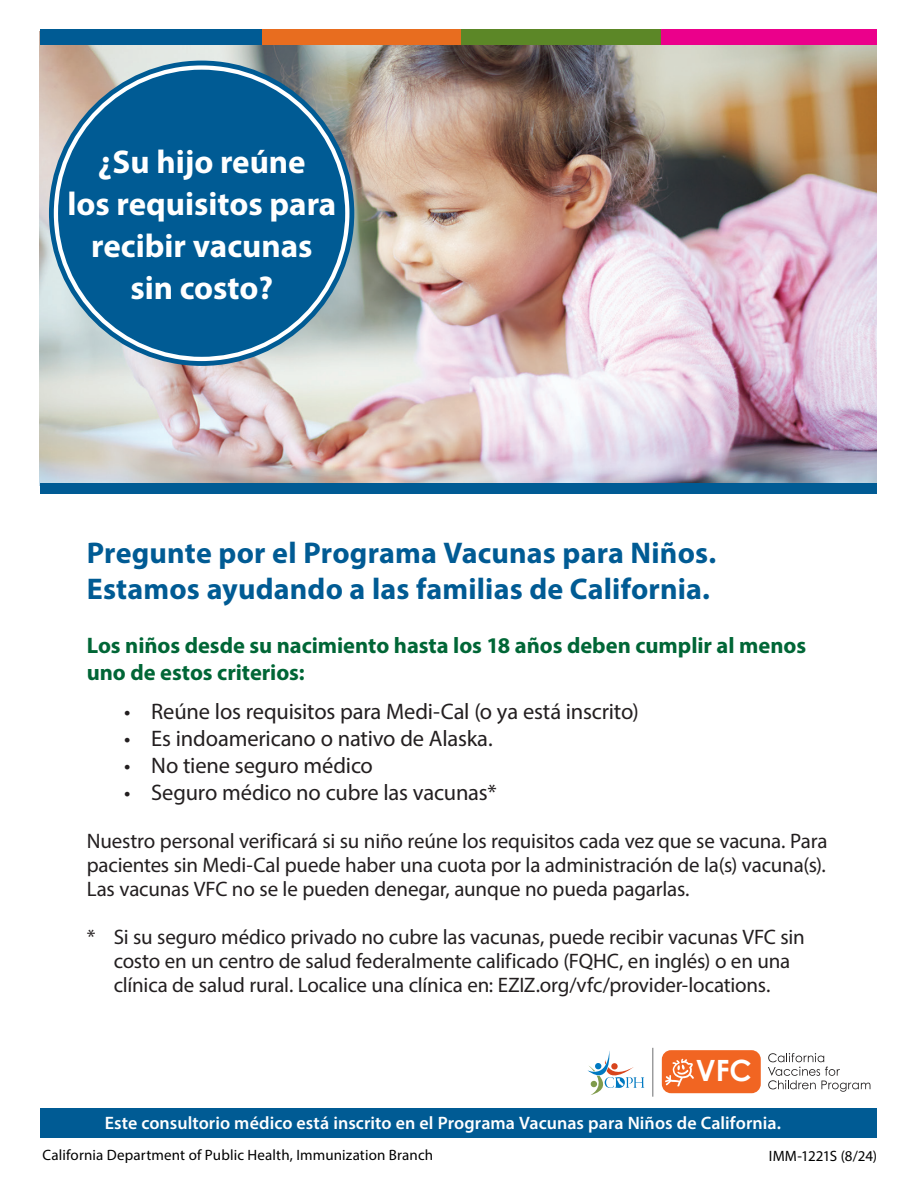
<style>
.page{position:relative;width:918px;height:1188px;background:#fff}
.page>*{position:absolute;margin:0;border:0;box-sizing:border-box;transform-origin:0 0}
.t1{font:700 33px/42px "Myriad Pro";color:#fff;text-align:center}
.t2{font:700 30px/36px "Myriad Pro";letter-spacing:.005em;color:#005b94}
.t3{font:700 29.25px "Century Gothic";color:#fff}
.t4{font:22.5px "Myriad Pro";letter-spacing:-.01em;color:#231f20}
.t5{font:700 22.5px/27px "Myriad Pro";letter-spacing:-.005em;color:#006636}
.t6{font:21px/24px "Myriad Pro";letter-spacing:-.01em;color:#231f20;text-align:justify}
.t7{font:600 18px "Myriad Pro";letter-spacing:.005em;color:#fff}
.t8{font:15px "Myriad Pro";letter-spacing:.01em;color:#000}
.t9{font:15px "Myriad Pro";letter-spacing:-.02em;color:#000}
</style>
<div class="page">
<img style="left:40px;top:45px;width:837px;height:438px">
<div style="left:40px;top:30px;width:222px;height:15px;background:#005b94"></div>
<div style="left:262px;top:30px;width:200px;height:15px;background:#e86d1f"></div>
<div style="left:462px;top:30px;width:199px;height:15px;background:#5c8727"></div>
<div style="left:661px;top:30px;width:216px;height:15px;background:#eb008b"></div>
<div style="left:40px;top:483px;width:837px;height:11px;background:#005b94"></div>
<svg style="left:51px;top:63px;width:301px;height:301px"></svg>
<div style="left:58px;top:70px;width:287px;height:287px;background:#005b94;border-radius:50%"></div>
<div style="left:41px;top:1109px;width:836px;height:29px;background:#005b94"></div>
<svg style="left:587px;top:1051px;width:57px;height:44px"></svg>
<hr style="left:652px;top:1048px;width:1px;height:49px;background:#6d6e70">
<div style="left:662px;top:1050px;width:99px;height:43px;background:#f16522;border-radius:9px"></div>
<svg style="left:665px;top:1059px;width:29px;height:28px"></svg>
<svg style="left:768px;top:1053px;width:102px;height:39px"></svg>
<h1 class="t1" style="left:67px;top:140px;width:270px">¿Su hijo reúne<br>los requisitos para recibir vacunas sin costo?</h1>
<h2 class="t2" style="left:87px;top:534px;width:631px">Pregunte por el Programa Vacunas para Niños.<br>Estamos ayudando a las familias de California.</h2>
<p class="t5" style="left:87px;top:632px;width:721px">Los niños desde su nacimiento hasta los 18 años deben cumplir al menos uno de estos criterios:</p>
<p class="t4" style="left:124px;top:698px;width:516px">• Reúne los requisitos para Medi-Cal (o ya está inscrito)</p>
<p class="t4" style="left:124px;top:725px;width:370px">• Es indoamericano o nativo de Alaska.</p>
<p class="t4" style="left:124px;top:752px;width:250px">• No tiene seguro médico</p>
<p class="t4" style="left:124px;top:779px;width:374px">• Seguro médico no cubre las vacunas*</p>
<p class="t6" style="left:87px;top:829px;width:742px">Nuestro personal verificará si su niño reúne los requisitos cada vez que se vacuna. Para pacientes sin Medi-Cal puede haber una cuota por la administración de la(s) vacuna(s).<br>Las vacunas VFC no se le pueden denegar, aunque no pueda pagarlas.</p>
<p class="t6" style="left:87px;top:925px;width:720px;text-align:center">* Si su seguro médico privado no cubre las vacunas, puede recibir vacunas VFC sin costo en un centro de salud federalmente calificado (FQHC, en inglés) o en una clínica de salud rural. Localice una clínica en: EZIZ.org/vfc/provider-locations.</p>
<h3 class="t3" style="left:696px;top:1049px;width:57px">VFC</h3>
<p class="t7" style="left:105px;top:1111px;width:678px">Este consultorio médico está inscrito en el Programa Vacunas para Niños de California.</p>
<p class="t8" style="left:43px;top:1146px;width:392px">California Department of Public Health, Immunization Branch</p>
<p class="t9" style="left:769px;top:1146px;width:110px">IMM-1221S (8/24)</p>
</div>
